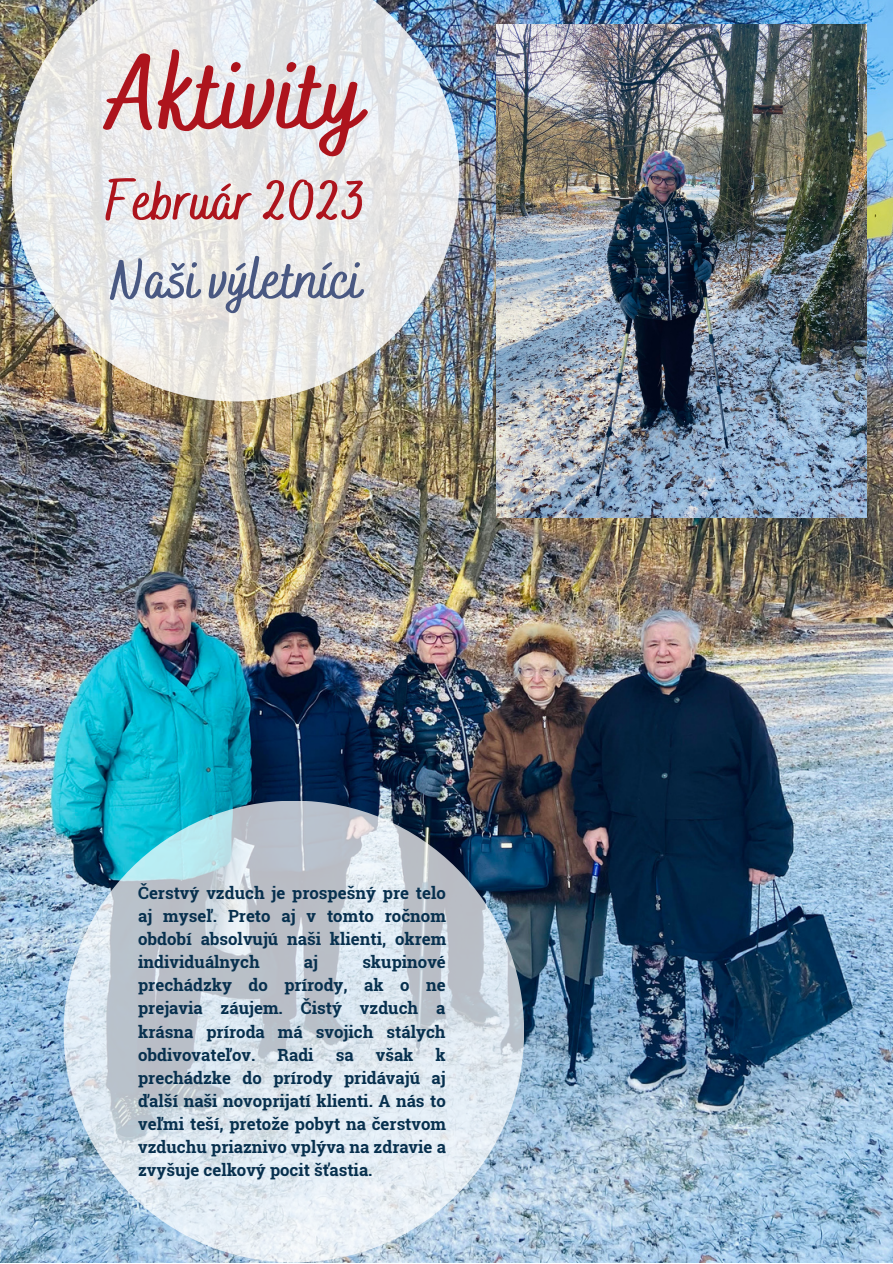
<style>
.page{position:relative;width:893px;height:1264px;background:#fff}
.page>*{position:absolute;margin:0;border:0;box-sizing:border-box;transform-origin:0 0}
.t1{font:700 104.4px "Bakerie Smooth";color:#ad141d}
.t2{font:700 56.4px "Bakerie Smooth";color:#495882}
.t3{font:700 56.4px "Bakerie Smooth";color:#ad141d}
.t4{font:700 16.8px/23.1px "Roboto Slab";color:#07304e;text-align:justify}
</style>
<div class="page">
<img style="left:0;top:0;width:892px;height:1262px">
<img style="left:12px;top:0;width:447px;height:401px">
<svg style="left:64px;top:800px;width:460px;height:462px;background:#d0dae2"></svg>
<img style="left:496px;top:25px;width:370px;height:492px">
<h1 class="t1" style="left:108px;top:33px;width:257px">Aktivity</h1>
<h2 class="t3" style="left:105px;top:168px;width:262px">Február 2023</h2>
<h2 class="t2" style="left:109px;top:246px;width:254px">Naši výletníci</h2>
<p class="t4" style="left:138px;top:881px;width:310px">Čerstvý vzduch je prospešný pre telo aj myseľ. Preto aj v tomto ročnom období absolvujú naši klienti, okrem individuálnych</p>
<p class="t4" style="left:138px;top:950px;width:309px;text-indent:224px">skupinové prechádzky do prírody, ak o ne prejavia záujem. Čistý vzduch a krásna príroda má svojich stálych obdivovateľov.</p>
<p class="t4" style="left:304px;top:950px;width:16px">aj</p>
<p class="t4" style="left:138px;top:1042px;width:309px;text-indent:297px">k prechádzke do prírody pridávajú aj ďalší naši novoprijatí klienti. A nás to veľmi teší, pretože pobyt na čerstvom vzduchu priaznivo vplýva na zdravie a zvyšuje celkový pocit šťastia.</p>
<p class="t4" style="left:277px;top:1042px;width:38px">Radi</p>
<p class="t4" style="left:336px;top:1042px;width:19px">sa</p>
<p class="t4" style="left:376px;top:1042px;width:39px">však</p>
</div>
